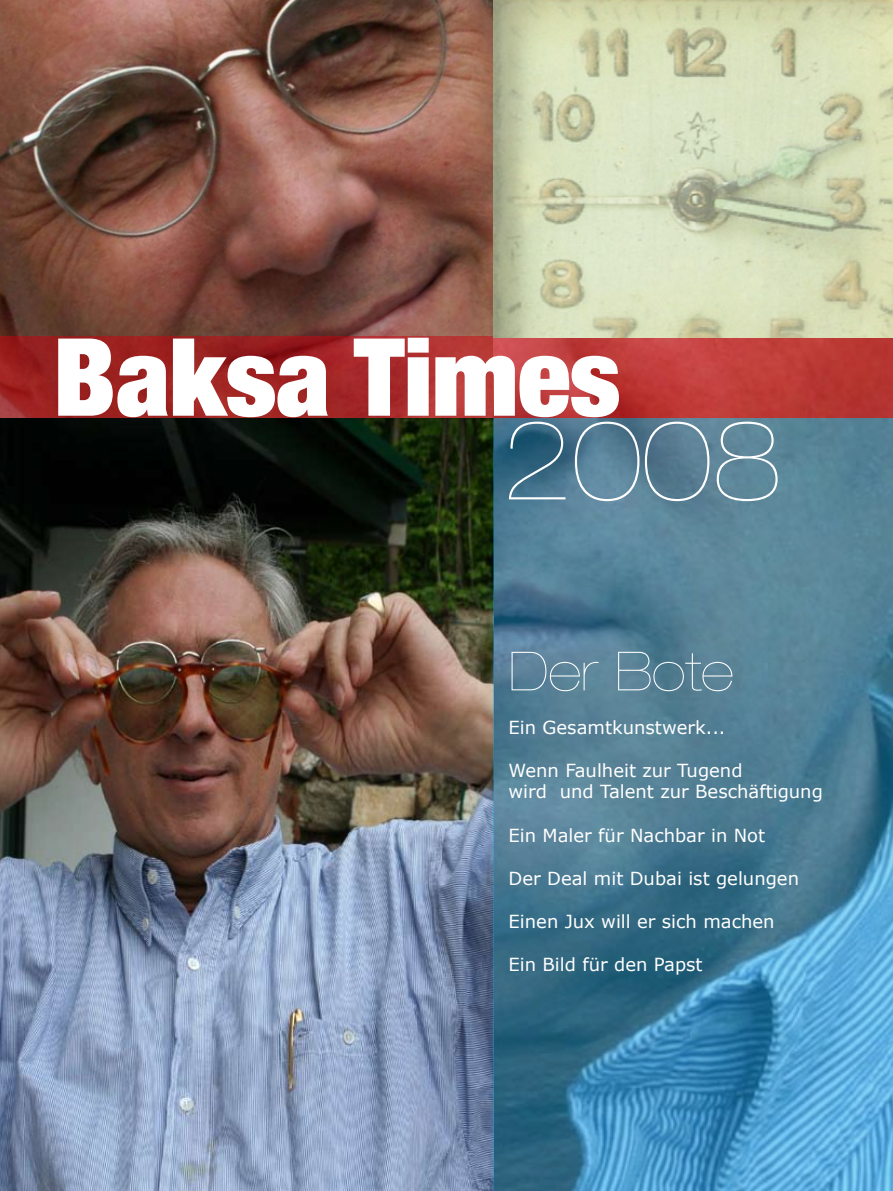
<style>
.page{position:relative;width:893px;height:1191px;background:#fff}
.page>*{position:absolute;margin:0;border:0;box-sizing:border-box;transform-origin:0 0}
.t1{font:900 expanded 108px "Helvetica Neue LT";color:#fff}
.t2{font:900 expanded 108px "Helvetica Neue LT";color:#fff}
.t3{font:900 expanded 54px "Helvetica Neue LT";color:#fff}
.t4{font:18px/21.6px "Verdana";color:#fff}
</style>
<div class="page">
<img style="left:0;top:0;width:493px;height:1191px">
<svg style="left:493px;top:418px;width:400px;height:773px;background:#4a819e"></svg>
<svg style="left:0;top:337px;width:893px;height:81px;background:#ad2f2e"></svg>
<svg style="left:493px;top:0;width:400px;height:338px;background:#cfd6b2"></svg>
<h1 class="t1" style="left:54px;top:308px;width:568px">Baksa Times</h1>
<h1 class="t2" style="left:502px;top:398px;width:281px">2008</h1>
<h2 class="t3" style="left:509px;top:640px;width:226px">Der Bote</h2>
<p class="t4" style="left:509px;top:715px;width:218px">Ein Gesamtkunstwerk...</p>
<p class="t4" style="left:509px;top:759px;width:316px">Wenn Faulheit zur Tugend<br>wird und Talent zur Beschäftigung</p>
<p class="t4" style="left:509px;top:823px;width:258px">Ein Maler für Nachbar in Not</p>
<p class="t4" style="left:509px;top:867px;width:292px">Der Deal mit Dubai ist gelungen</p>
<p class="t4" style="left:509px;top:910px;width:267px">Einen Jux will er sich machen</p>
<p class="t4" style="left:509px;top:953px;width:196px">Ein Bild für den Papst</p>
</div>
